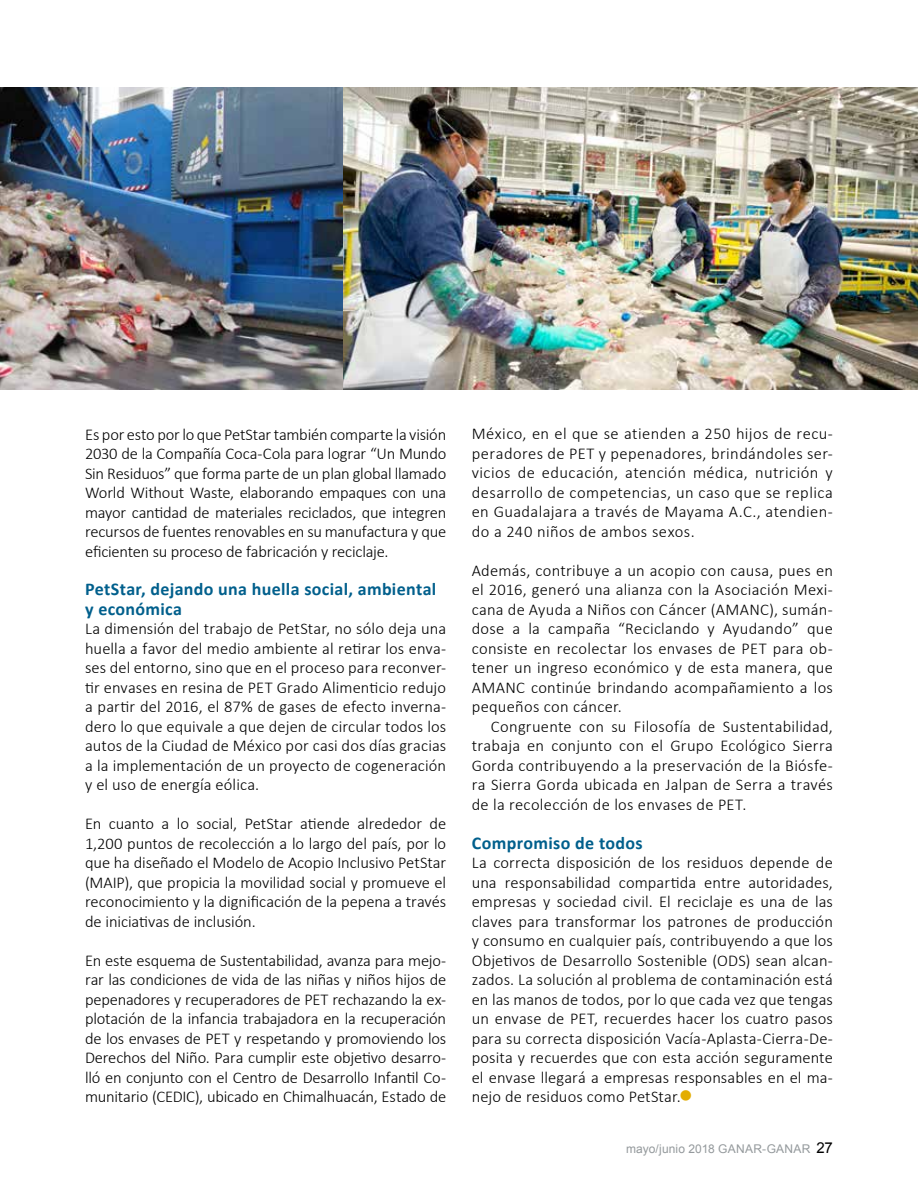
<style>
.page{position:relative;width:918px;height:1188px;background:#fff}
.page>*{position:absolute;margin:0;border:0;box-sizing:border-box;transform-origin:0 0}
.t1{font:700 18px/19.5px "Calibri";letter-spacing:.02em;color:#005f8c}
.t2{font:300 16.5px/19.5px "Calibri";letter-spacing:.005em;color:#000;text-align:justify}
.t3{font:12px "Arial";letter-spacing:.015em;color:#94999c}
.s1{color:#e3ad00}
.s2{font-size:15px;color:#000}
</style>
<div class="page">
<img style="left:0;top:87px;width:918px;height:302px">
<p class="t2" style="left:85px;top:426px;width:363px">Es por esto por lo que PetStar también comparte la visión 2030 de la Compañía Coca-Cola para lograr “Un Mundo Sin Residuos” que forma parte de un plan global llamado World Without Waste, elaborando empaques con una mayor cantidad de materiales reciclados, que integren recursos de fuentes renovables en su manufactura y que eficienten su proceso de fabricación y reciclaje.</p>
<p class="t1" style="left:85px;top:579px;width:353px">PetStar, dejando una huella social, ambiental y económica</p>
<p class="t2" style="left:85px;top:620px;width:363px">La dimensión del trabajo de PetStar, no sólo deja una huella a favor del medio ambiente al retirar los enva&shy;ses del entorno, sino que en el proceso para reconver&shy;tir envases en resina de PET Grado Alimenticio redujo a partir del 2016, el 87% de gases de efecto inverna&shy;dero lo que equivale a que dejen de circular todos los autos de la Ciudad de México por casi dos días gracias a la implementación de un proyecto de cogeneración y el uso de energía eólica.</p>
<p class="t2" style="left:85px;top:815px;width:363px">En cuanto a lo social, PetStar atiende alrededor de 1,200 puntos de recolección a lo largo del país, por lo que ha diseñado el Modelo de Acopio Inclusivo PetStar (MAIP), que propicia la movilidad social y promueve el reconocimiento y la dignificación de la pepena a través de iniciativas de inclusión.</p>
<p class="t2" style="left:85px;top:952px;width:363px">En este esquema de Sustentabilidad, avanza para mejo&shy;rar las condiciones de vida de las niñas y niños hijos de pepenadores y recuperadores de PET rechazando la ex&shy;plotación de la infancia trabajadora en la recuperación de los envases de PET y respetando y promoviendo los Derechos del Niño. Para cumplir este objetivo desarro&shy;lló en conjunto con el Centro de Desarrollo Infantil Co&shy;munitario (CEDIC), ubicado en Chimalhuacán, Estado de</p>
<p class="t2" style="left:472px;top:425px;width:363px">México, en el que se atienden a 250 hijos de recu&shy;peradores de PET y pepenadores, brindándoles ser&shy;vicios de educación, atención médica, nutrición y desarrollo de competencias, un caso que se replica en Guadalajara a través de Mayama A.C., atendien&shy;do a 240 niños de ambos sexos.</p>
<p class="t2" style="left:472px;top:562px;width:363px">Además, contribuye a un acopio con causa, pues en el 2016, generó una alianza con la Asociación Mexi&shy;cana de Ayuda a Niños con Cáncer (AMANC), sumán&shy;dose a la campaña “Reciclando y Ayudando” que consiste en recolectar los envases de PET para ob&shy;tener un ingreso económico y de esta manera, que AMANC continúe brindando acompañamiento a los pequeños con cáncer.</p>
<p class="t2" style="left:472px;top:718px;width:363px;text-indent:19px">Congruente con su Filosofía de Sustentabilidad, trabaja en conjunto con el Grupo Ecológico Sierra Gorda contribuyendo a la preservación de la Biósfe&shy;ra Sierra Gorda ubicada en Jalpan de Serra a través de la recolección de los envases de PET.</p>
<p class="t1" style="left:472px;top:833px;width:173px">Compromiso de todos</p>
<p class="t2" style="left:472px;top:854px;width:363px">La correcta disposición de los residuos depende de una responsabilidad compartida entre autoridades, empresas y sociedad civil. El reciclaje es una de las claves para transformar los patrones de producción y consumo en cualquier país, contribuyendo a que los Objetivos de Desarrollo Sostenible (ODS) sean alcan&shy;zados. La solución al problema de contaminación está en las manos de todos, por lo que cada vez que tengas un envase de PET, recuerdes hacer los cuatro pasos para su correcta disposición Vacía-Aplasta-Cierra-De&shy;posita y recuerdes que con esta acción seguramente el envase llegará a empresas responsables en el ma&shy;nejo de residuos como PetStar.<span class="s1">●</span></p>
<p class="t3" style="left:626px;top:1142px;width:208px">mayo/junio 2018 GANAR-GANAR <span class="s2">27</span></p>
</div>
